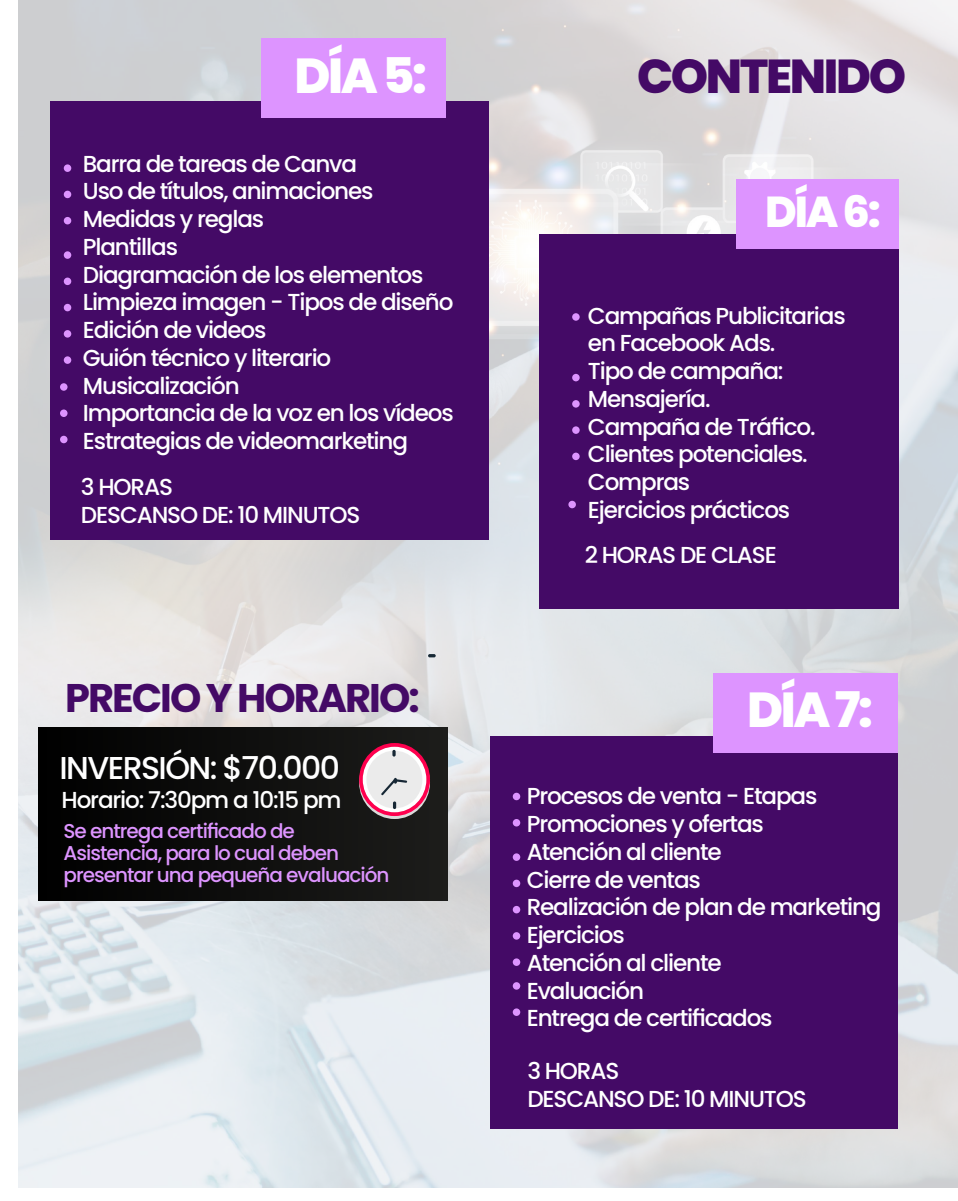
<style>
.page{position:relative;width:958px;height:1201px;background:#fff}
.page>*{position:absolute;margin:0;border:0;box-sizing:border-box;transform-origin:0 0}
.t1{font:800 49.06px "Poppins";letter-spacing:-.05em;color:#fff}
.t2{font:800 47.56px "Poppins";letter-spacing:-.05em;color:#440a66}
.t3{font:800 43.25px "Poppins";color:#fff}
.t4{font:700 39.94px "Poppins";letter-spacing:-.05em;color:#440a66}
.t5{font:500 31.56px "Poppins";letter-spacing:-.05em;color:#fff}
.t6{font:500 23.12px/27.8px "Poppins";letter-spacing:-.05em;color:#fff}
.t7{font:500 20px/21.9px "Poppins";letter-spacing:-.05em;color:#dd94ff}
</style>
<div class="page">
<img style="left:19px;top:0;width:939px;height:1187px">
<div style="left:50px;top:101px;width:438px;height:438px;background:#440a66"></div>
<div style="left:261px;top:38px;width:184px;height:80px;background:#dd94ff"></div>
<div style="left:490px;top:736px;width:408px;height:393px;background:#440a66"></div>
<div style="left:713px;top:673px;width:185px;height:79px;background:#dd94ff"></div>
<div style="left:64px;top:164px;width:7px;height:8px;background:#dd94ff;border-radius:50%"></div>
<div style="left:64px;top:191px;width:7px;height:7px;background:#dd94ff;border-radius:50%"></div>
<div style="left:64px;top:217px;width:7px;height:7px;background:#dd94ff;border-radius:50%"></div>
<div style="left:64px;top:251px;width:7px;height:8px;background:#dd94ff;border-radius:50%"></div>
<div style="left:64px;top:278px;width:7px;height:7px;background:#dd94ff;border-radius:50%"></div>
<div style="left:64px;top:304px;width:7px;height:7px;background:#dd94ff;border-radius:50%"></div>
<div style="left:64px;top:330px;width:7px;height:8px;background:#dd94ff;border-radius:50%"></div>
<div style="left:64px;top:356px;width:7px;height:8px;background:#dd94ff;border-radius:50%"></div>
<div style="left:60px;top:383px;width:8px;height:8px;background:#dd94ff;border-radius:50%"></div>
<div style="left:60px;top:409px;width:8px;height:8px;background:#dd94ff;border-radius:50%"></div>
<div style="left:60px;top:436px;width:8px;height:7px;background:#dd94ff;border-radius:50%"></div>
<div style="left:512px;top:792px;width:8px;height:8px;background:#dd94ff;border-radius:50%"></div>
<div style="left:512px;top:819px;width:8px;height:7px;background:#dd94ff;border-radius:50%"></div>
<div style="left:512px;top:853px;width:8px;height:8px;background:#dd94ff;border-radius:50%"></div>
<div style="left:512px;top:879px;width:8px;height:8px;background:#dd94ff;border-radius:50%"></div>
<div style="left:512px;top:906px;width:8px;height:7px;background:#dd94ff;border-radius:50%"></div>
<div style="left:512px;top:932px;width:8px;height:7px;background:#dd94ff;border-radius:50%"></div>
<div style="left:512px;top:958px;width:8px;height:8px;background:#dd94ff;border-radius:50%"></div>
<div style="left:512px;top:982px;width:8px;height:7px;background:#dd94ff;border-radius:50%"></div>
<div style="left:512px;top:1008px;width:8px;height:8px;background:#dd94ff;border-radius:50%"></div>
<div style="left:38px;top:728px;width:410px;height:173px;background:linear-gradient(to right,#000,#1e1e1c)"></div>
<svg style="left:428px;top:654px;width:7px;height:3px"></svg>
<svg style="left:359px;top:743px;width:71px;height:73px;background:#c39da9"></svg>
<div style="left:539px;top:235px;width:359px;height:374px;background:#440a66"></div>
<div style="left:735px;top:179px;width:163px;height:70px;background:#dd94ff"></div>
<div style="left:572px;top:313px;width:7px;height:8px;background:#dd94ff;border-radius:50%"></div>
<div style="left:568px;top:501px;width:8px;height:7px;background:#dd94ff;border-radius:50%"></div>
<div style="left:572px;top:374px;width:7px;height:7px;background:#dd94ff;border-radius:50%"></div>
<div style="left:572px;top:400px;width:7px;height:8px;background:#dd94ff;border-radius:50%"></div>
<div style="left:572px;top:426px;width:7px;height:8px;background:#dd94ff;border-radius:50%"></div>
<div style="left:572px;top:452px;width:7px;height:8px;background:#dd94ff;border-radius:50%"></div>
<h1 class="t1" style="left:294px;top:47px;width:134px">DÍA 5:</h1>
<p class="t6" style="left:83px;top:150px;width:372px">Barra de tareas de Canva<br>Uso de títulos, animaciones<br>Medidas y reglas<br>Plantillas<br>Diagramación de los elementos<br>Limpieza imagen - Tipos de diseño<br>Edición de videos<br>Guión técnico y literario<br>Musicalización<br>Importancia de la voz en los vídeos<br>Estrategias de videomarketing</p>
<p class="t6" style="left:81px;top:473px;width:281px">3 HORAS<br>DESCANSO DE: 10 MINUTOS</p>
<h3 class="t4" style="left:65px;top:675px;width:356px">PRECIO Y HORARIO:</h3>
<h3 class="t5" style="left:59px;top:750px;width:282px">INVERSIÓN: $70.000</h3>
<p class="t6" style="left:62px;top:785px;width:281px">Horario: 7:30pm a 10:15 pm</p>
<p class="t7" style="left:63px;top:820px;width:327px">Se entrega certificado de<br>Asistencia, para lo cual deben presentar una pequeña evaluación</p>
<h2 class="t2" style="left:637px;top:49px;width:270px">CONTENIDO</h2>
<h3 class="t3" style="left:765px;top:186px;width:117px">DÍA 6:</h3>
<p class="t6" style="left:588px;top:302px;width:259px">Campañas Publicitarias en Facebook Ads.<br>Tipo de campaña:<br>Mensajería.<br>Campaña de Tráfico.<br>Clientes potenciales.<br>Compras<br>Ejercicios prácticos</p>
<p class="t6" style="left:584px;top:541px;width:194px">2 HORAS DE CLASE</p>
<h1 class="t1" style="left:747px;top:681px;width:127px">DÍA 7:</h1>
<p class="t6" style="left:526px;top:782px;width:356px">Procesos de venta - Etapas<br>Promociones y ofertas<br>Atención al cliente<br>Cierre de ventas<br>Realización de plan de marketing<br>Ejercicios<br>Atención al cliente<br>Evaluación<br>Entrega de certificados</p>
<p class="t6" style="left:527px;top:1057px;width:281px">3 HORAS<br>DESCANSO DE: 10 MINUTOS</p>
</div>
